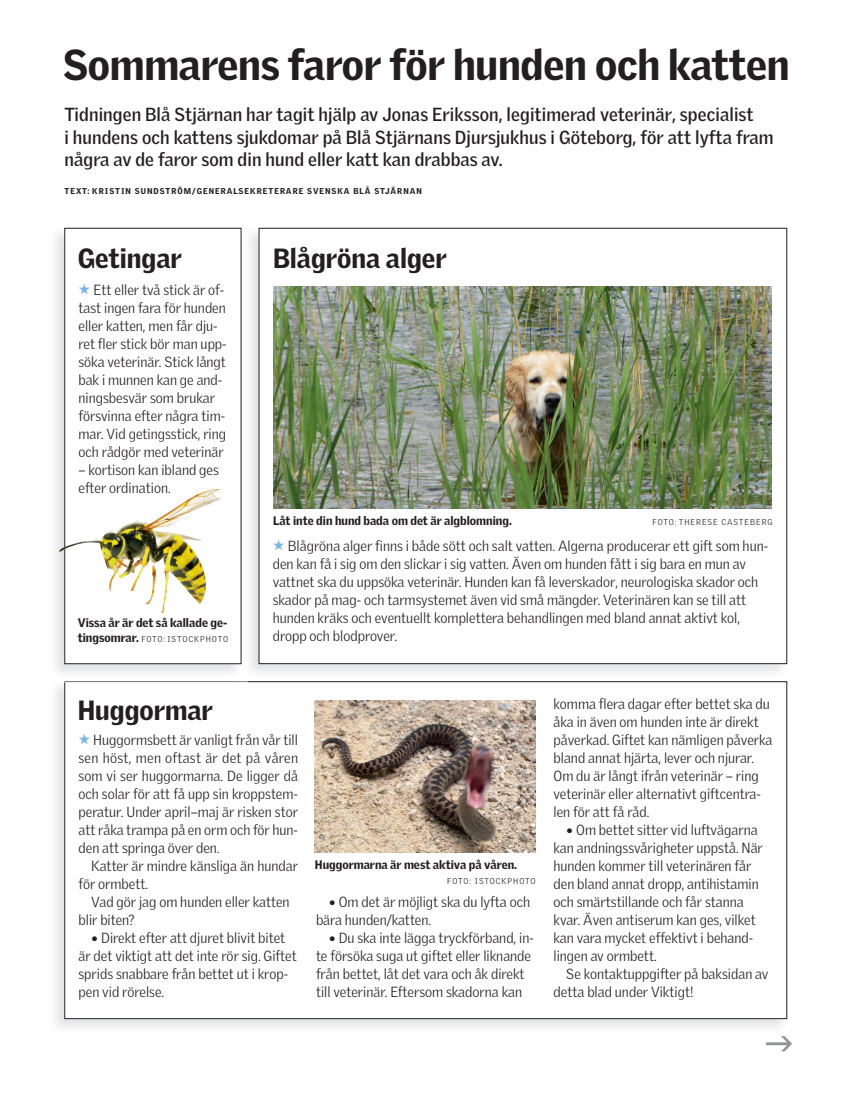
<style>
.page{position:relative;width:851px;height:1093px;background:#fff}
.page>*{position:absolute;margin:0;border:0;box-sizing:border-box;transform-origin:0 0}
.t1{font:900 42px "Griffith Gothic";letter-spacing:-.005em;color:#231f20}
.t2{font:900 27px "Griffith Gothic";color:#231f20}
.t3{font:700 18.3px/22.5px "Griffith Gothic";letter-spacing:.005em;color:#231f20}
.t4{font:300 14.25px/18px "Griffith Gothic";color:#231f20}
.t5{font:900 12px "Griffith Gothic";color:#231f20}
.t6{font:900 8.25px "Griffith Gothic";letter-spacing:.125em;color:#231f20}
.t7{font:300 8.25px "Griffith Gothic";letter-spacing:.095em;color:#231f20}
.t8{font:300 8.25px "Griffith Gothic";letter-spacing:.12em;color:#231f20}
.s1{color:#77b6e4}
.s2{font-weight:900;font-size:12px}
.s3{font-size:19.5px}
</style>
<div class="page">
<img style="left:249px;top:227px;width:539px;height:446px">
<div style="left:259px;top:228px;width:527px;height:436px;background:#fff"></div>
<img style="left:273px;top:286px;width:498px;height:222px">
<img style="left:56px;top:681px;width:732px;height:347px">
<div style="left:65px;top:682px;width:721px;height:336px;background:#fff"></div>
<img style="left:315px;top:700px;width:220px;height:152px">
<img style="left:64px;top:681px;width:175px;height:2px">
<svg style="left:239px;top:681px;width:9px;height:2px"></svg>
<div style="left:64px;top:228px;width:177px;height:436px;border:1px solid #231f20"></div>
<img style="left:65px;top:489px;width:157px;height:124px">
<svg style="left:58px;top:547px;width:8px;height:5px"></svg>
<h1 class="t1" style="left:63px;top:49px;width:728px">Sommarens faror för hunden och katten</h1>
<p class="t3" style="left:64px;top:105px;width:710px">Tidningen Blå Stjärnan har tagit hjälp av Jonas Eriksson, legitimerad veterinär, specialist<br>i hundens och kattens sjukdomar på Blå Stjärnans Djursjukhus i Göteborg, för att lyfta fram några av de faror som din hund eller katt kan drabbas av.</p>
<p class="t6" style="left:65px;top:188px;width:359px">TEXT: KRISTIN SUNDSTRÖM/GENERALSEKRETERARE SVENSKA BLÅ STJÄRNAN</p>
<h2 class="t2" style="left:78px;top:248px;width:106px">Getingar</h2>
<p class="t4" style="left:78px;top:282px;width:150px"><span class="s1">★</span> Ett eller två stick är of&shy;tast ingen fara för hunden eller katten, men får dju&shy;ret fler stick bör man upp&shy;söka veterinär. Stick långt bak i munnen kan ge and&shy;ningsbesvär som brukar försvinna efter några tim&shy;mar. Vid getingsstick, ring och rådgör med veterinär</p>
<p class="t4" style="left:78px;top:462px;width:142px">– kortison kan ibland ges efter ordination.</p>
<p class="t5" style="left:78px;top:618px;width:151px">Vissa år är det så kallade ge-</p>
<p class="t7" style="left:78px;top:636px;width:152px"><span class="s2">tingsomrar.</span> FOTO: ISTOCKPHOTO</p>
<h2 class="t2" style="left:273px;top:248px;width:175px">Blågröna alger</h2>
<p class="t5" style="left:273px;top:516px;width:240px">Låt inte din hund bada om det är algblomning.</p>
<p class="t8" style="left:652px;top:519px;width:121px">FOTO: THERESE CASTEBERG</p>
<p class="t4" style="left:273px;top:538px;width:497px"><span class="s1">★</span> Blågröna alger finns i både sött och salt vatten. Algerna producerar ett gift som hun&shy;den kan få i sig om den slickar i sig vatten. Även om hunden fått i sig bara en mun av vattnet ska du uppsöka veterinär. Hunden kan få leverskador, neurologiska skador och skador på mag- och tarmsystemet även vid små mängder. Veterinären kan se till att hunden kräks och eventuellt komplettera behandlingen med bland annat aktivt kol, dropp och blodprover.</p>
<h2 class="t2" style="left:78px;top:699px;width:137px">Huggormar</h2>
<p class="t4" style="left:78px;top:732px;width:221px;text-align:justify"><span class="s1">★</span> Huggormsbett är vanligt från vår till sen höst, men oftast är det på våren som vi ser huggormarna. De ligger då och solar för att få upp sin kroppstem&shy;peratur. Under april–maj är risken stor att råka trampa på en orm och för hun&shy;den att springa över den.</p>
<p class="t4" style="left:78px;top:858px;width:221px;text-indent:13px">Katter är mindre känsliga än hundar för ormbett.</p>
<p class="t4" style="left:78px;top:894px;width:212px;text-indent:13px">Vad gör jag om hunden eller katten blir biten?</p>
<p class="t4" style="left:78px;top:930px;width:220px;text-indent:13px"><span class="s3">•</span> Direkt efter att djuret blivit bitet är det viktigt att det inte rör sig. Giftet sprids snabbare från bettet ut i krop&shy;pen vid rörelse.</p>
<p class="t5" style="left:315px;top:859px;width:203px">Huggormarna är mest aktiva på våren.</p>
<p class="t7" style="left:447px;top:877px;width:90px">FOTO: ISTOCKPHOTO</p>
<p class="t4" style="left:316px;top:894px;width:215px;text-indent:13px"><span class="s3">•</span> Om det är möjligt ska du lyfta och bära hunden/katten.</p>
<p class="t4" style="left:316px;top:930px;width:219px;text-indent:13px"><span class="s3">•</span> Du ska inte lägga tryckförband, in&shy;te försöka suga ut giftet eller liknande från bettet, låt det vara och åk direkt till veterinär. Eftersom skadorna kan</p>
<p class="t4" style="left:553px;top:696px;width:220px">komma flera dagar efter bettet ska du åka in även om hunden inte är direkt påverkad. Giftet kan nämligen påverka bland annat hjärta, lever och njurar.<br>Om du är långt ifrån veterinär – ring veterinär eller alternativt giftcentra&shy;len för att få råd.</p>
<p class="t4" style="left:553px;top:822px;width:211px;text-indent:13px"><span class="s3">•</span> Om bettet sitter vid luftvägarna kan andningssvårigheter uppstå. När hunden kommer till veterinären får den bland annat dropp, antihistamin och smärtstillande och får stanna kvar. Även antiserum kan ges, vilket kan vara mycket effektivt i behand&shy;lingen av ormbett.</p>
<p class="t4" style="left:553px;top:966px;width:216px;text-indent:13px">Se kontaktuppgifter på baksidan av detta blad under Viktigt!</p>
</div>
